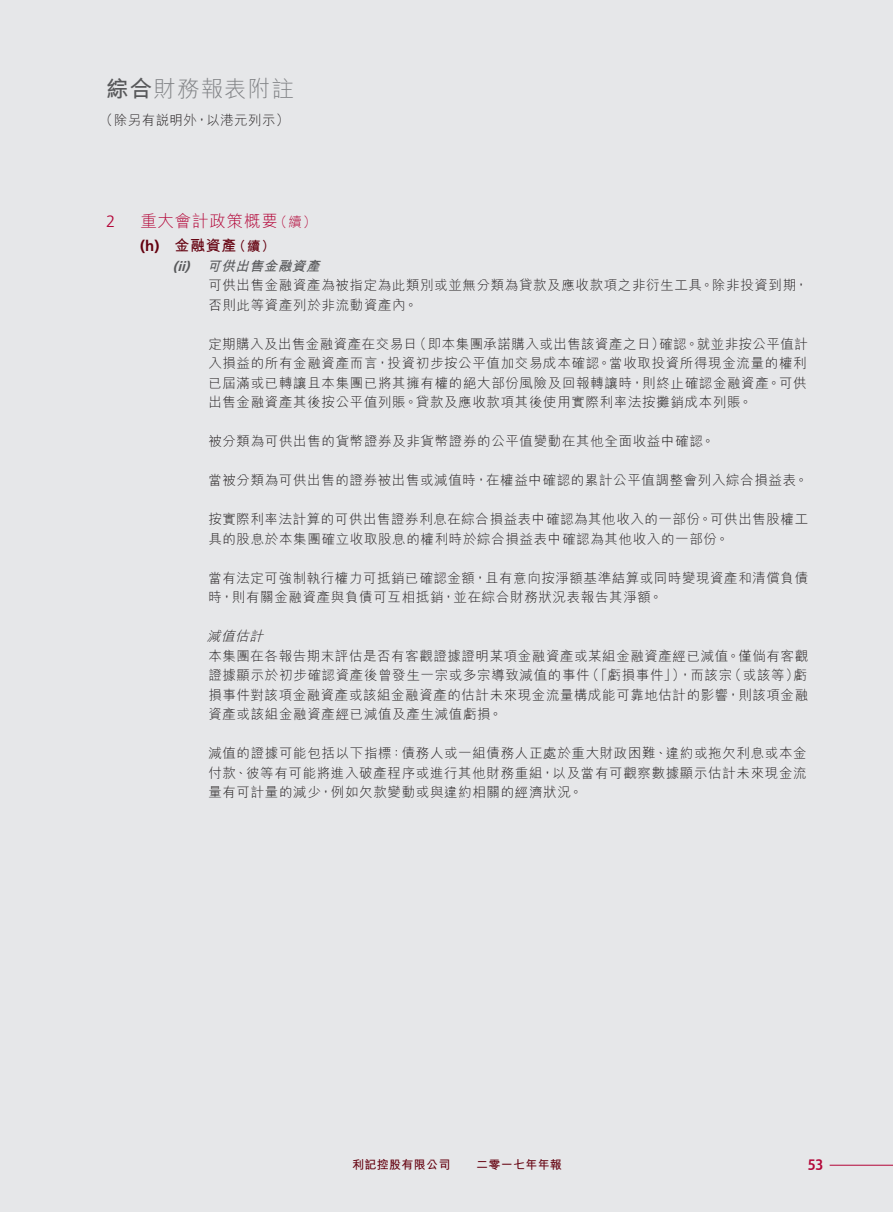
<style>
.page{position:relative;width:893px;height:1212px;background:#e6e7e9}
.page>*{position:absolute;margin:0;border:0;box-sizing:border-box;transform-origin:0 0}
.t1{font:300 22.5px "M Hei HK";letter-spacing:.05em;color:#808285}
.Heading_1{font:300 16.5px "M Hei HK";letter-spacing:.05em;color:#b30437}
.Heading_1-2{font:300 16.5px "Frutiger LT Std";color:#b30437}
.Heading_2{font:700 15px "M Hei HK";color:#64000e}
.t2{font:500 15px "Unit";color:#b30437}
.Body_Text{font:300 13.5px/19.5px "M Hei HK";letter-spacing:.05em;color:#231f20}
.Body_Text-2{font:300 13.5px "M Hei HK";letter-spacing:.03em;color:#231f20}
.Heading_3{font:italic 700 13.5px "M Hei HK";color:#57585a}
.Heading_4{font:italic 300 13.5px "M Hei HK";color:#231f20}
.t3{font:700 12px "M Hei HK";letter-spacing:.025em;color:#64000e}
.s1{font-weight:700;color:#57585a}
.s2{font-size:13.5px}
.s3{font-family:"Frutiger LT Std"}
</style>
<div class="page">
<hr style="left:830px;top:1165px;width:63px;height:1px;background:#b30437">
<h1 class="t1" style="left:106px;top:77px;width:189px"><span class="s1">綜合</span>財務報表附註</h1>
<p class="Body_Text-2" style="left:100px;top:113px;width:191px">（除另有說明外，以港元列示）</p>
<p class="Heading_1-2" style="left:106px;top:212px;width:11px">2</p>
<p class="Heading_1" style="left:140px;top:213px;width:177px">重大會計政策概要<span class="s2">（續）</span></p>
<p class="Heading_2" style="left:140px;top:235px;width:136px"><span class="s3">(h)</span> 金融資產<span class="s2">（續）</span></p>
<p class="Heading_3" style="left:173px;top:256px;width:153px"><span class="s3">(ii)</span> 可供出售金融資產</p>
<p class="Body_Text" style="left:208px;top:275px;width:601px">可供出售金融資產為被指定為此類別或並無分類為貸款及應收款項之非衍生工具。除非投資到期，否則此等資產列於非流動資產內。</p>
<p class="Body_Text" style="left:208px;top:334px;width:601px;text-align:justify">定期購入及出售金融資產在交易日（即本集團承諾購入或出售該資產之日）確認。就並非按公平值計入損益的所有金融資產而言，投資初步按公平值加交易成本確認。當收取投資所得現金流量的權利已屆滿或已轉讓且本集團已將其擁有權的絕大部份風險及回報轉讓時，則終止確認金融資產。可供出售金融資產其後按公平值列賬。貸款及應收款項其後使用實際利率法按攤銷成本列賬。</p>
<p class="Body_Text" style="left:208px;top:431px;width:508px">被分類為可供出售的貨幣證券及非貨幣證券的公平值變動在其他全面收益中確認。</p>
<p class="Body_Text" style="left:208px;top:470px;width:601px">當被分類為可供出售的證券被出售或減值時，在權益中確認的累計公平值調整會列入綜合損益表。</p>
<p class="Body_Text" style="left:208px;top:509px;width:601px">按實際利率法計算的可供出售證券利息在綜合損益表中確認為其他收入的一部份。可供出售股權工具的股息於本集團確立收取股息的權利時於綜合損益表中確認為其他收入的一部份。</p>
<p class="Body_Text" style="left:208px;top:568px;width:601px">當有法定可強制執行權力可抵銷已確認金額，且有意向按淨額基準結算或同時變現資產和清償負債時，則有關金融資產與負債可互相抵銷，並在綜合財務狀況表報告其淨額。</p>
<p class="Heading_4" style="left:207px;top:629px;width:61px">減值估計</p>
<p class="Body_Text" style="left:208px;top:646px;width:601px;text-align:justify">本集團在各報告期末評估是否有客觀證據證明某項金融資產或某組金融資產經已減值。僅倘有客觀證據顯示於初步確認資產後曾發生一宗或多宗導致減值的事件（「虧損事件」），而該宗（或該等）虧損事件對該項金融資產或該組金融資產的估計未來現金流量構成能可靠地估計的影響，則該項金融資產或該組金融資產經已減值及產生減值虧損。</p>
<p class="Body_Text" style="left:208px;top:743px;width:600px;text-align:justify">減值的證據可能包括以下指標：債務人或一組債務人正處於重大財政困難、違約或拖欠利息或本金付款、彼等有可能將進入破產程序或進行其他財務重組，以及當有可觀察數據顯示估計未來現金流量有可計量的減少，例如欠款變動或與違約相關的經濟狀況。</p>
<p class="t3" style="left:352px;top:1156px;width:100px">利記控股有限公司</p>
<p class="t3" style="left:476px;top:1156px;width:87px">二零一七年年報</p>
<p class="t2" style="left:808px;top:1155px;width:17px">53</p>
</div>
